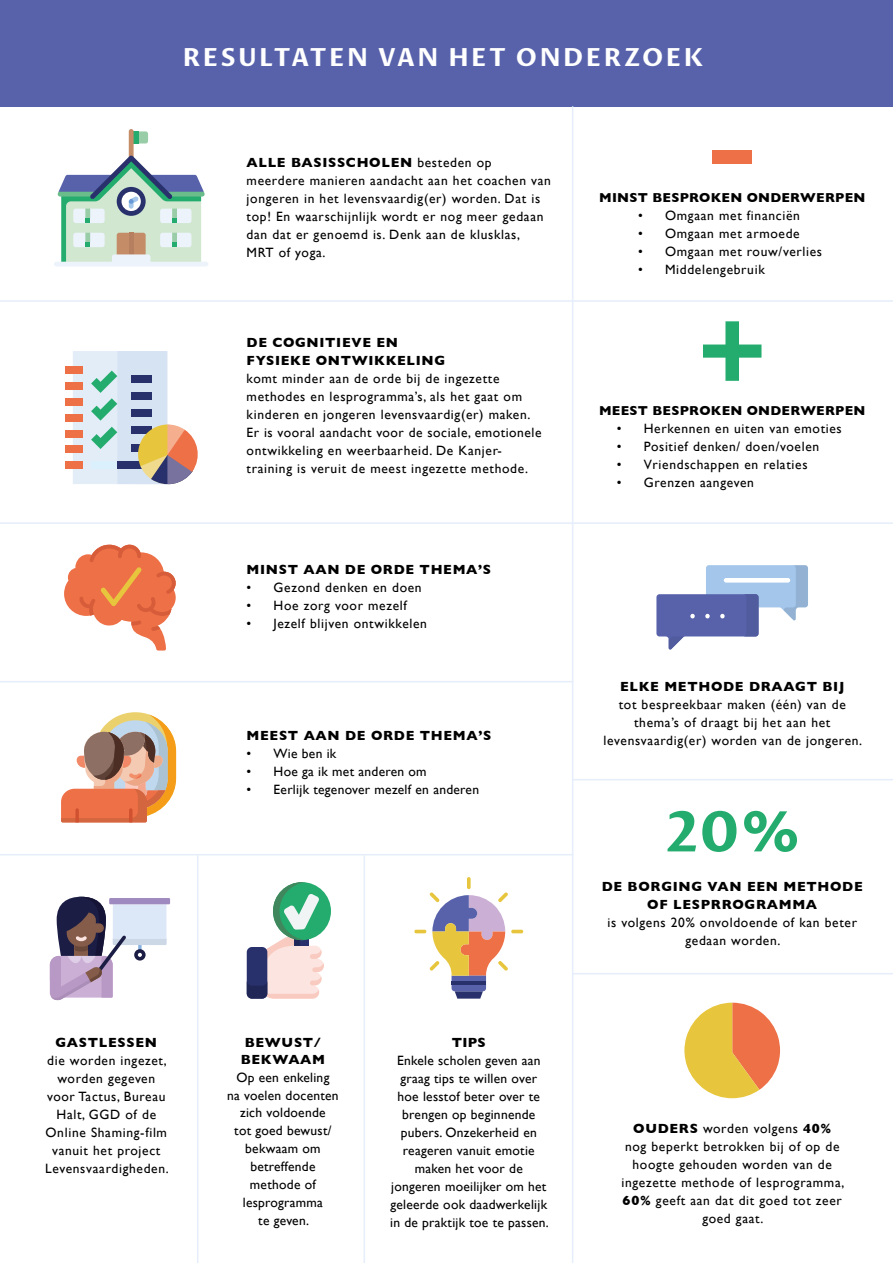
<style>
.page{position:relative;width:893px;height:1263px;background:#fff}
.page>*{position:absolute;margin:0;border:0;box-sizing:border-box;transform-origin:0 0}
.t1{font:700 55.95px "Proza Libre";color:#24ac6e}
.t2{font:700 24.9px "Proza Libre";letter-spacing:.1em;color:#fff}
.t3{font:13.5px/18px "Gill Sans";letter-spacing:.05em;color:#000;text-align:center}
.t4{font:13.5px/18px "Gill Sans";letter-spacing:.02em;color:#000;text-align:center}
.t5{font:700 13.5px/18px "Gill Sans";letter-spacing:.05em;color:#000}
.t6{font:700 13.2px "Gill Sans";letter-spacing:.02em;color:#000}
.s1{font-weight:700}
</style>
<div class="page">
<hr style="left:54px;top:262px;width:154px;height:4px;background:#ecf3fb;border-radius:2px">
<svg style="left:57px;top:129px;width:148px;height:133px"></svg>
<svg style="left:64px;top:544px;width:112px;height:106px"></svg>
<div style="left:73px;top:351px;width:94px;height:133px;background:#e3edf8"></div>
<div style="left:117px;top:351px;width:50px;height:133px;background:#d6e3f2"></div>
<div style="left:65px;top:367px;width:18px;height:7px;background:#ee7047"></div>
<div style="left:65px;top:382px;width:18px;height:8px;background:#ee7047"></div>
<div style="left:65px;top:398px;width:18px;height:8px;background:#ee7047"></div>
<div style="left:65px;top:414px;width:18px;height:8px;background:#ee7047"></div>
<div style="left:65px;top:430px;width:18px;height:7px;background:#ee7047"></div>
<div style="left:65px;top:445px;width:18px;height:8px;background:#ee7047"></div>
<div style="left:65px;top:461px;width:18px;height:8px;background:#ee7047"></div>
<div style="left:91px;top:461px;width:52px;height:8px;background:#dbf0fd"></div>
<div style="left:131px;top:444px;width:11px;height:8px;background:#28316c"></div>
<div style="left:131px;top:427px;width:21px;height:7px;background:#28316c"></div>
<div style="left:131px;top:409px;width:21px;height:8px;background:#28316c"></div>
<div style="left:131px;top:392px;width:21px;height:8px;background:#28316c"></div>
<div style="left:131px;top:375px;width:21px;height:7px;background:#28316c"></div>
<div style="left:117px;top:461px;width:26px;height:8px;background:#28316c"></div>
<svg style="left:91px;top:371px;width:26px;height:50px"></svg>
<svg style="left:91px;top:427px;width:26px;height:22px"></svg>
<svg style="left:137px;top:424px;width:61px;height:61px"></svg>
<svg style="left:414px;top:877px;width:110px;height:122px"></svg>
<svg style="left:656px;top:565px;width:152px;height:85px"></svg>
<div style="left:724px;top:578px;width:66px;height:5px;background:#fff;border-radius:2px"></div>
<div style="left:273px;top:882px;width:58px;height:58px;background:#24ac6e;border-radius:50%"></div>
<svg style="left:247px;top:882px;width:77px;height:117px"></svg>
<div style="left:109px;top:898px;width:61px;height:6px;background:#9f8ac0"></div>
<svg style="left:50px;top:897px;width:116px;height:104px"></svg>
<svg style="left:61px;top:712px;width:115px;height:110px"></svg>
<svg style="left:703px;top:321px;width:58px;height:60px"></svg>
<div style="left:712px;top:150px;width:40px;height:13px;background:#ee7047"></div>
<div style="left:0;top:0;width:893px;height:106px;background:#5762ab"></div>
<svg style="left:684px;top:1003px;width:96px;height:95px"></svg>
<hr style="left:572px;top:106px;width:1px;height:1157px;background:#e5eefa">
<hr style="left:364px;top:855px;width:1px;height:408px;background:#e5eefa">
<hr style="left:197px;top:855px;width:1px;height:408px;background:#e5eefa">
<hr style="left:0;top:300px;width:893px;height:2px;background:#e5eefa">
<hr style="left:0;top:522px;width:893px;height:2px;background:#e5eefa">
<hr style="left:573px;top:779px;width:320px;height:1px;background:#e5eefa">
<hr style="left:0;top:681px;width:573px;height:1px;background:#e5eefa">
<hr style="left:0;top:854px;width:573px;height:1px;background:#e5eefa">
<hr style="left:573px;top:973px;width:320px;height:1px;background:#e5eefa">
<h2 class="t2" style="left:183px;top:42px;width:522px">RESULTATEN VAN HET ONDERZOEK</h2>
<p class="t5" style="left:56px;top:1033px;width:103px">GASTLESSEN</p>
<p class="t3" style="left:45px;top:1051px;width:125px">die worden ingezet, worden gegeven voor Tactus, Bureau<br>Halt, GGD of de<br>Online Shaming-film vanuit het project<br>Levensvaardigheden.</p>
<p class="t3" style="left:247px;top:154px;width:306px;text-align:left"><span class="s1">ALLE BASISSCHOLEN</span> besteden op meerdere manieren aandacht aan het coachen van jongeren in het levensvaardig(er) worden. Dat is top! En waarschijnlijk wordt er nog meer gedaan dan dat er genoemd is. Denk aan de klusklas,<br>MRT of yoga.</p>
<p class="t5" style="left:247px;top:333px;width:200px">DE COGNITIEVE EN<br>FYSIEKE ONTWIKKELING</p>
<p class="t3" style="left:247px;top:370px;width:296px;text-align:left">komt minder aan de orde bij de ingezette methodes en lesprogramma’s, als het gaat om kinderen en jongeren levensvaardig(er) maken.<br>Er is vooral aandacht voor de sociale, emotionele ontwikkeling en weerbaarheid. De Kanjer&shy;training is veruit de meest ingezette methode.</p>
<p class="t5" style="left:247px;top:560px;width:246px">MINST AAN DE ORDE THEMA’S</p>
<p class="t3" style="left:247px;top:579px;width:177px">• Gezond denken en doen</p>
<p class="t3" style="left:247px;top:597px;width:162px">• Hoe zorg voor mezelf</p>
<p class="t3" style="left:247px;top:615px;width:182px">• Jezelf blijven ontwikkelen</p>
<p class="t5" style="left:247px;top:726px;width:246px">MEEST AAN DE ORDE THEMA’S</p>
<p class="t3" style="left:247px;top:744px;width:91px">• Wie ben ik</p>
<p class="t4" style="left:247px;top:762px;width:182px">• Hoe ga ik met anderen om</p>
<p class="t4" style="left:247px;top:780px;width:234px">• Eerlijk tegenover mezelf en anderen</p>
<p class="t5" style="left:241px;top:1034px;width:86px;line-height:16.5px">BEWUST/<br>BEKWAAM</p>
<p class="t4" style="left:227px;top:1068px;width:113px">Op een enkeling<br>na voelen docenten zich voldoende<br>tot goed bewust/ bekwaam om betreffende methode of lesprogramma<br>te geven.</p>
<p class="t5" style="left:452px;top:1033px;width:35px">TIPS</p>
<p class="t4" style="left:390px;top:1051px;width:160px">Enkele scholen geven aan graag tips te willen over hoe lesstof beter over te brengen op beginnende pubers. Onzekerheid en reageren vanuit emotie maken het voor de jongeren moeilijker om het geleerde ook daadwerkelijk in de praktijk toe te passen.</p>
<p class="t6" style="left:599px;top:187px;width:268px">MINST BESPROKEN ONDERWERPEN</p>
<p class="t3" style="left:638px;top:206px;width:163px">• Omgaan met financiën</p>
<p class="t3" style="left:638px;top:224px;width:163px">• Omgaan met armoede</p>
<p class="t3" style="left:638px;top:242px;width:186px">• Omgaan met rouw/verlies</p>
<p class="t3" style="left:638px;top:260px;width:128px">• Middelengebruik</p>
<p class="t6" style="left:599px;top:400px;width:268px">MEEST BESPROKEN ONDERWERPEN</p>
<p class="t3" style="left:617px;top:419px;width:226px">• Herkennen en uiten van emoties</p>
<p class="t3" style="left:617px;top:437px;width:204px">• Positief denken/ doen/voelen</p>
<p class="t3" style="left:617px;top:455px;width:192px">• Vriendschappen en relaties</p>
<p class="t3" style="left:617px;top:473px;width:139px">• Grenzen aangeven</p>
<p class="t5" style="left:620px;top:677px;width:226px">ELKE METHODE DRAAGT BIJ</p>
<p class="t3" style="left:604px;top:695px;width:260px">tot bespreekbaar maken (één) van de thema’s of draagt bij het aan het levensvaardig(er) worden van de jongeren.</p>
<h1 class="t1" style="left:665px;top:797px;width:138px">20%</h1>
<p class="t5" style="left:602px;top:877px;width:262px;text-align:center">DE BORGING VAN EEN METHODE<br>OF LESPRROGRAMMA</p>
<p class="t3" style="left:607px;top:914px;width:251px">is volgens 20% onvoldoende of kan beter gedaan worden.</p>
<p class="t3" style="left:621px;top:1119px;width:225px"><span class="s1">OUDERS</span> worden volgens <span class="s1">40%<br></span>nog beperkt betrokken bij of op de hoogte gehouden worden van de ingezette methode of lesprogramma,<br><span class="s1">60%</span> geeft aan dat dit goed tot zeer goed gaat.</p>
</div>
